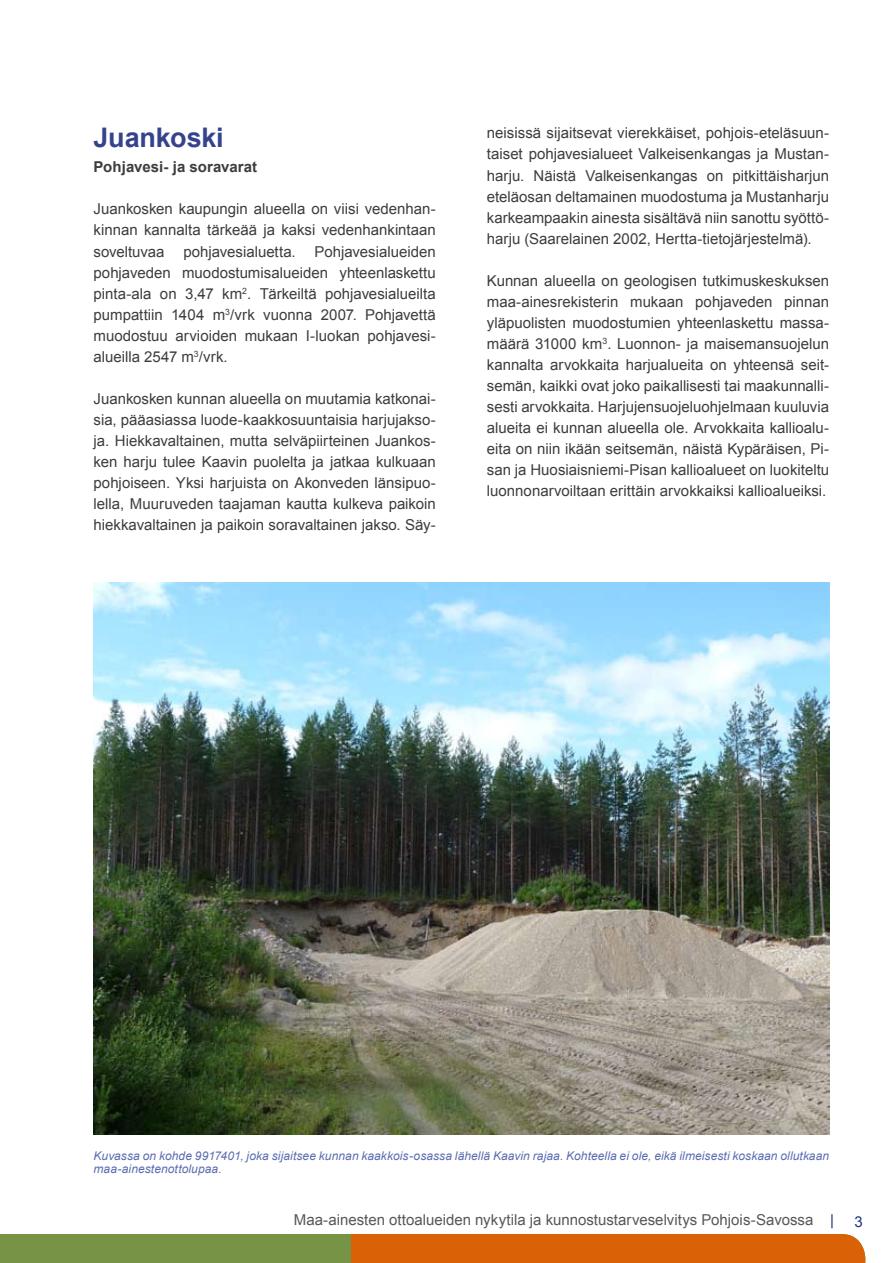
<style>
.page{position:relative;width:893px;height:1263px;background:#fff}
.page>*{position:absolute;margin:0;border:0;box-sizing:border-box;transform-origin:0 0}
.t1{font:700 27px "Arial";letter-spacing:-.005em;color:#34438c}
.t2{font:15px/21px "Arial";color:#3d3d3c;text-align:justify}
.t3{font:15px "Arial";color:#575756}
.t4{font:700 15px "Arial";letter-spacing:.005em;color:#3d3d3c}
.t5{font:15px "Arial";color:#1e3582}
.t6{font:italic 12px/13.5px "Arial";letter-spacing:.005em;color:#5b6cb1}
.s1{color:#1e3582}
</style>
<div class="page">
<div style="left:350px;top:1234px;width:515px;height:29px;background:#da6105"></div>
<div style="left:0;top:1234px;width:350px;height:29px;background:#779446"></div>
<img style="left:94px;top:583px;width:735px;height:551px">
<h1 class="t1" style="left:94px;top:120px;width:132px">Juankoski</h1>
<p class="t4" style="left:94px;top:157px;width:165px">Pohjavesi- ja soravarat</p>
<p class="t2" style="left:94px;top:199px;width:344px">Juankosken kaupungin alueella on viisi vedenhan&shy;kinnan kannalta tärkeää ja kaksi vedenhankintaan soveltuvaa</p>
<p class="t2" style="left:94px;top:241px;width:344px;text-indent:221px">Pohjavesialueiden pohjaveden muodostumisalueiden yhteenlaskettu pinta-ala on 3,47 km<sup>2</sup>. Tärkeiltä pohjavesialueilta pumpattiin 1404 m<sup>3</sup>/vrk vuonna 2007. Pohjavettä muodostuu arvioiden mukaan I-luokan pohjavesi&shy;alueilla 2547 m<sup>3</sup>/vrk.</p>
<p class="t2" style="left:94px;top:388px;width:344px">Juankosken kunnan alueella on muutamia katkonai&shy;sia, pääasiassa luode-kaakkosuuntaisia harjujakso&shy;ja. Hiekkavaltainen, mutta selväpiirteinen Juankos&shy;ken harju tulee Kaavin puolelta ja jatkaa kulkuaan pohjoiseen. Yksi harjuista on Akonveden länsipuo&shy;lella, Muuruveden taajaman kautta kulkeva paikoin hiekkavaltainen ja paikoin soravaltainen jakso. Säy-</p>
<p class="t2" style="left:183px;top:241px;width:114px">pohjavesialuetta.</p>
<p class="t2" style="left:487px;top:123px;width:344px">neisissä sijaitsevat vierekkäiset, pohjois-eteläsuun&shy;taiset pohjavesialueet Valkeisenkangas ja Mustan&shy;harju. Näistä Valkeisenkangas on pitkittäisharjun eteläosan deltamainen muodostuma ja Mustanharju karkeampaakin ainesta sisältävä niin sanottu syöttö&shy;harju (Saarelainen 2002, Hertta-tietojärjestelmä).</p>
<p class="t2" style="left:487px;top:270px;width:344px">Kunnan alueella on geologisen tutkimuskeskuksen maa-ainesrekisterin mukaan pohjaveden pinnan yläpuolisten muodostumien yhteenlaskettu massa&shy;määrä 31000 km<sup>3</sup>. Luonnon- ja maisemansuojelun kannalta arvokkaita harjualueita on yhteensä seit&shy;semän, kaikki ovat joko paikallisesti tai maakunnalli&shy;sesti arvokkaita. Harjujensuojeluohjelmaan kuuluvia alueita ei kunnan alueella ole. Arvokkaita kallioalu&shy;eita on niin ikään seitsemän, näistä Kypäräisen, Pi&shy;san ja Huosiaisniemi-Pisan kallioalueet on luokiteltu luonnonarvoiltaan erittäin arvokkaiksi kallioalueiksi.</p>
<p class="t6" style="left:94px;top:1149px;width:737px">Kuvassa on kohde 9917401, joka sijaitsee kunnan kaakkois-osassa lähellä Kaavin rajaa. Kohteella ei ole, eikä ilmeisesti koskaan ollutkaan maa-ainestenottolupaa.</p>
<p class="t3" style="left:294px;top:1210px;width:542px">Maa-ainesten ottoalueiden nykytila ja kunnostustarveselvitys Pohjois-Savossa <span class="s1">|</span></p>
<p class="t5" style="left:855px;top:1211px;width:10px">3</p>
</div>
